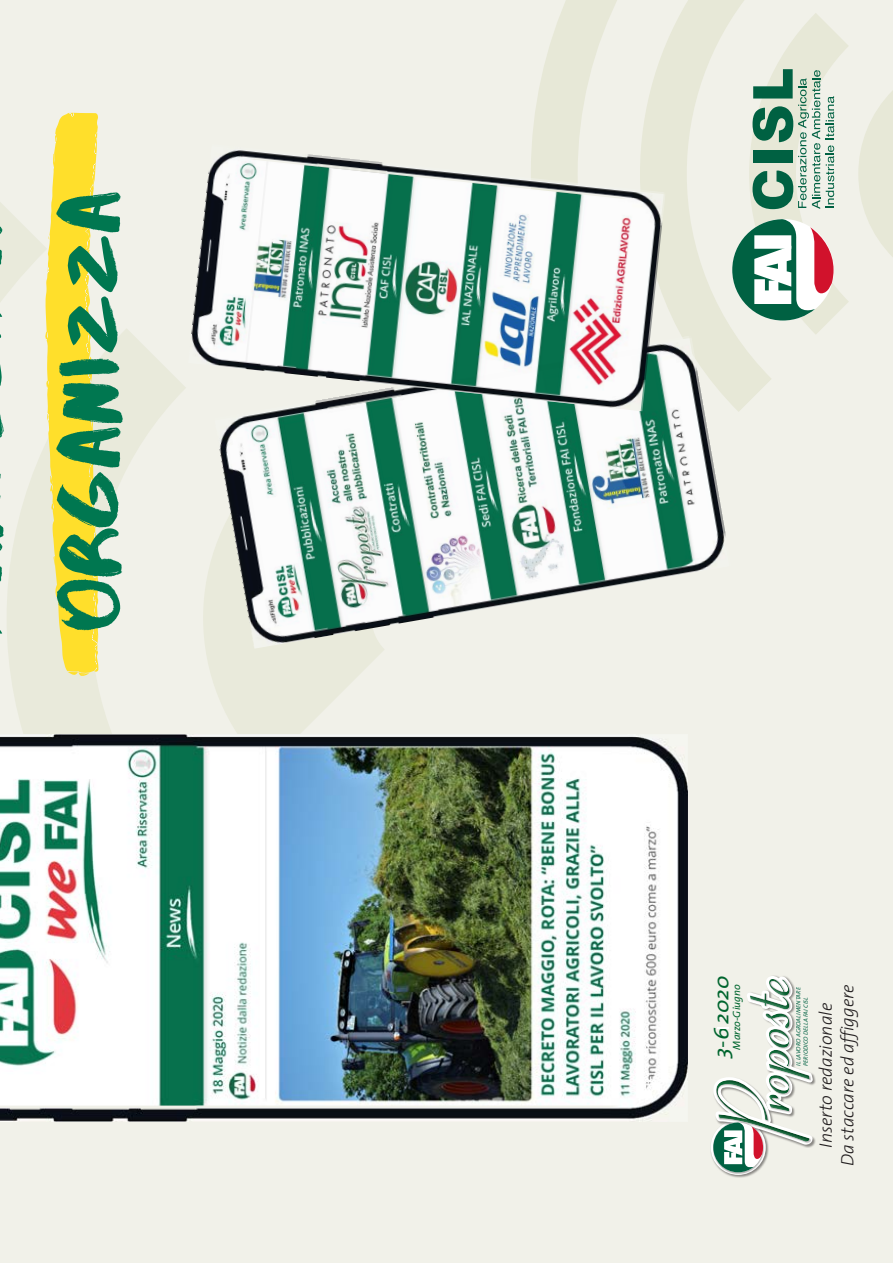
<style>
.page{position:relative;width:893px;height:1263px;background:#f1f1e9}
.page>*{position:absolute;margin:0;border:0;box-sizing:border-box;transform-origin:0 0}
.t1{font:85.35px "Abys";letter-spacing:.03em;color:#007750}
.t2{font:italic 20.55px "The Sans";color:#00652e;scale:1.08 1}
.t3{font:italic 300 18px "The Sans";color:#231f20}
.t4{font:italic 10.5px "The Sans";color:#00652e}
.t5{font:italic 6.15px/7.4px "The Sans";color:#006142}
</style>
<div class="page">
<svg style="left:99px;top:329px;width:87px;height:405px"></svg>
<svg style="left:203px;top:553px;width:181px;height:181px;fill:#e9eadb"></svg>
<svg style="left:858px;top:91px;width:35px;height:166px"></svg>
<svg style="left:694px;top:0;width:77px;height:412px"></svg>
<svg style="left:532px;top:0;width:162px;height:335px;fill:#e7e8d7"></svg>
<svg style="left:732px;top:13px;width:117px;height:322px"></svg>
<svg style="left:0;top:113px;width:99px;height:621px"></svg>
<img style="left:0;top:734px;width:688px;height:388px">
<img style="left:214px;top:335px;width:517px;height:314px">
<img style="left:191px;top:144px;width:475px;height:267px">
<div style="left:710px;top:1119px;width:59px;height:59px;background:#231f20;opacity:.5"></div>
<div style="left:713px;top:1122px;width:52px;height:52px;background:#231f20;opacity:.35"></div>
<svg style="left:710px;top:975px;width:106px;height:197px"></svg>
<div style="left:715px;top:978px;width:97px;height:166px;background:#231f20;opacity:.75"></div>
<h1 class="t1" style="left:10px;top:630px;width:439px;rotate:-90deg">ORGANIZZA</h1>
<p class="t2" style="left:704px;top:1058px;width:78px;rotate:-90deg">3-6 2020</p>
<p class="t5" style="left:794px;top:1066px;width:80px;rotate:-90deg">IL LAVORO AGROALIMENTARE<br>PERIODICO DELLA FAI CISL</p>
<p class="t4" style="left:728px;top:1050px;width:67px;rotate:-90deg">Marzo-Giugno</p>
<p class="t3" style="left:811px;top:1148px;width:147px;rotate:-90deg">Inserto redazionale</p>
<p class="t3" style="left:832px;top:1166px;width:184px;rotate:-90deg">Da staccare ed affiggere</p>
</div>
